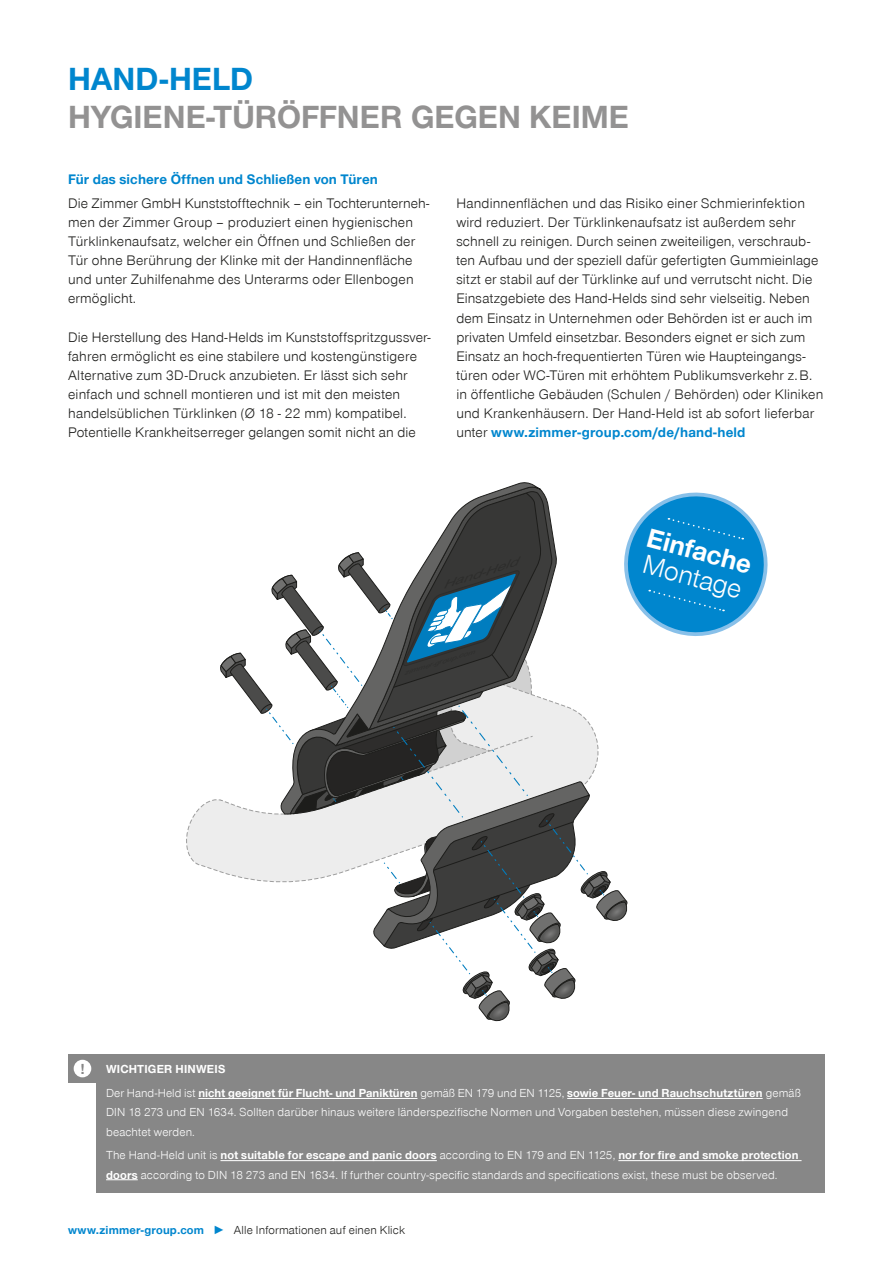
<style>
.page{position:relative;width:893px;height:1263px;background:#fff}
.page>*{position:absolute;margin:0;border:0;box-sizing:border-box;transform-origin:0 0}
.BR_CB_AF_Headline_22{font:700 33px/37.5px "Zimmer Group Sans Global";color:#939292}
.t1{font:700 27.6px "Zimmer Group Sans Global";color:#fff}
.t2{font:300 27.6px "Zimmer Group Sans Global";color:#fff}
.t3{font:700 15px "Zimmer Group Sans Global";color:#878787}
.BR_CB_AF_Fließtext_l{font:300 14.25px/19.2px "Zimmer Group Sans Global";letter-spacing:.015em;color:#1d1d1b}
.BR_CB_AF_Fließtext_l-2{font:700 14.25px "Zimmer Group Sans Global";letter-spacing:.01em;color:#0086ce}
.CB_AF_Aufzählung_lin{font:300 12px/19.2px "Zimmer Group Sans Global";letter-spacing:.015em;color:#fff}
.CB_AF_Seitenzahl_Ill{font:300 12px "Zimmer Group Sans Global";letter-spacing:.01em;color:#1d1d1b}
.CB_AF_Seitenzahl_Ill-2{font:700 12px "Zimmer Group Sans Global";letter-spacing:.02em;color:#fff}
.s1{color:#0086ce}
.s2{font-weight:700;color:#0086ce}
.s3{font-weight:700}
</style>
<div class="page">
<div style="left:68px;top:1054px;width:29px;height:29px;background:#878787"></div>
<div style="left:97px;top:1054px;width:728px;height:139px;background:#878787"></div>
<hr style="left:198px;top:1098px;width:219px;height:1px;background:#fff">
<hr style="left:567px;top:1098px;width:196px;height:1px;background:#fff">
<hr style="left:220px;top:1160px;width:217px;height:1px;background:#fff">
<hr style="left:618px;top:1160px;width:183px;height:1px;background:#fff">
<hr style="left:106px;top:1179px;width:32px;height:1px;background:#fff">
<svg style="left:186px;top:482px;width:582px;height:540px"></svg>
<div style="left:74px;top:1060px;width:17px;height:17px;background:#fff;border-radius:50%"></div>
<p class="BR_CB_AF_Headline_22" style="left:68px;top:60px;width:562px"><span class="s1">HAND-HELD<br></span>HYGIENE-TÜRÖFFNER GEGEN KEIME</p>
<p class="BR_CB_AF_Fließtext_l-2" style="left:68px;top:171px;width:311px">Für das sichere Öffnen und Schließen von Türen</p>
<p class="BR_CB_AF_Fließtext_l" style="left:68px;top:193px;width:363px">Die Zimmer GmbH Kunststofftechnik – ein Tochterunterneh&shy;men der Zimmer Group – produziert einen hygienischen Türklinkenaufsatz, welcher ein Öffnen und Schließen der Tür ohne Berührung der Klinke mit der Handinnenfläche und unter Zuhilfenahme des Unterarms oder Ellenbogen ermöglicht.</p>
<p class="BR_CB_AF_Fließtext_l" style="left:68px;top:327px;width:364px">Die Herstellung des Hand-Helds im Kunststoffspritzgussver&shy;fahren ermöglicht es eine stabilere und kostengünstigere Alternative zum 3D-Druck anzubieten. Er lässt sich sehr einfach und schnell montieren und ist mit den meisten handelsüblichen Türklinken (Ø 18 - 22 mm) kompatibel.<br>Potentielle Krankheitserreger gelangen somit nicht an die</p>
<p class="BR_CB_AF_Fließtext_l" style="left:456px;top:193px;width:368px">Handinnenflächen und das Risiko einer Schmierinfektion wird reduziert. Der Türklinkenaufsatz ist außerdem sehr schnell zu reinigen. Durch seinen zweiteiligen, verschraub&shy;ten Aufbau und der speziell dafür gefertigten Gummieinlage sitzt er stabil auf der Türklinke auf und verrutscht nicht. Die Einsatzgebiete des Hand-Helds sind sehr vielseitig. Neben dem Einsatz in Unternehmen oder Behörden ist er auch im privaten Umfeld einsetzbar. Besonders eignet er sich zum Einsatz an hoch-frequentierten Türen wie Haupteingangs&shy;türen oder WC-Türen mit erhöhtem Publikumsverkehr z. B. in öffentliche Gebäuden (Schulen / Behörden) oder Kliniken und Krankenhäusern. Der Hand-Held ist ab sofort lieferbar unter <span class="s2">www.zimmer-group.com/de/hand-held</span></p>
<p class="t1" style="left:652px;top:521px;width:109px;rotate:15deg">Einfache</p>
<p class="t2" style="left:648px;top:547px;width:103px;rotate:15deg">Montage</p>
<p class="t3" style="left:80px;top:1059px;width:6px">!</p>
<p class="CB_AF_Seitenzahl_Ill-2" style="left:106px;top:1062px;width:121px">WICHTIGER HINWEIS</p>
<p class="CB_AF_Aufzählung_lin" style="left:106px;top:1083px;width:696px">Der Hand-Held ist <span class="s3">nicht geeignet für Flucht- und Paniktüren</span> gemäß EN 179 und EN 1125, <span class="s3">sowie Feuer- und Rauchschutztüren</span> gemäß<br>DIN 18 273 und EN 1634. Sollten darüber hinaus weitere länderspezifische Normen und Vorgaben bestehen, müssen diese zwingend beachtet werden.</p>
<p class="CB_AF_Aufzählung_lin" style="left:106px;top:1146px;width:694px">The Hand-Held unit is <span class="s3">not suitable for escape and panic doors</span> according to EN 179 and EN 1125, <span class="s3">nor for fire and smoke protection doors</span> according to DIN 18 273 and EN 1634. If further country-specific standards and specifications exist, these must be observed.</p>
<p class="CB_AF_Seitenzahl_Ill" style="left:68px;top:1223px;width:338px"><span class="s2">www.zimmer-group.com ►</span> Alle Informationen auf einen Klick</p>
</div>
